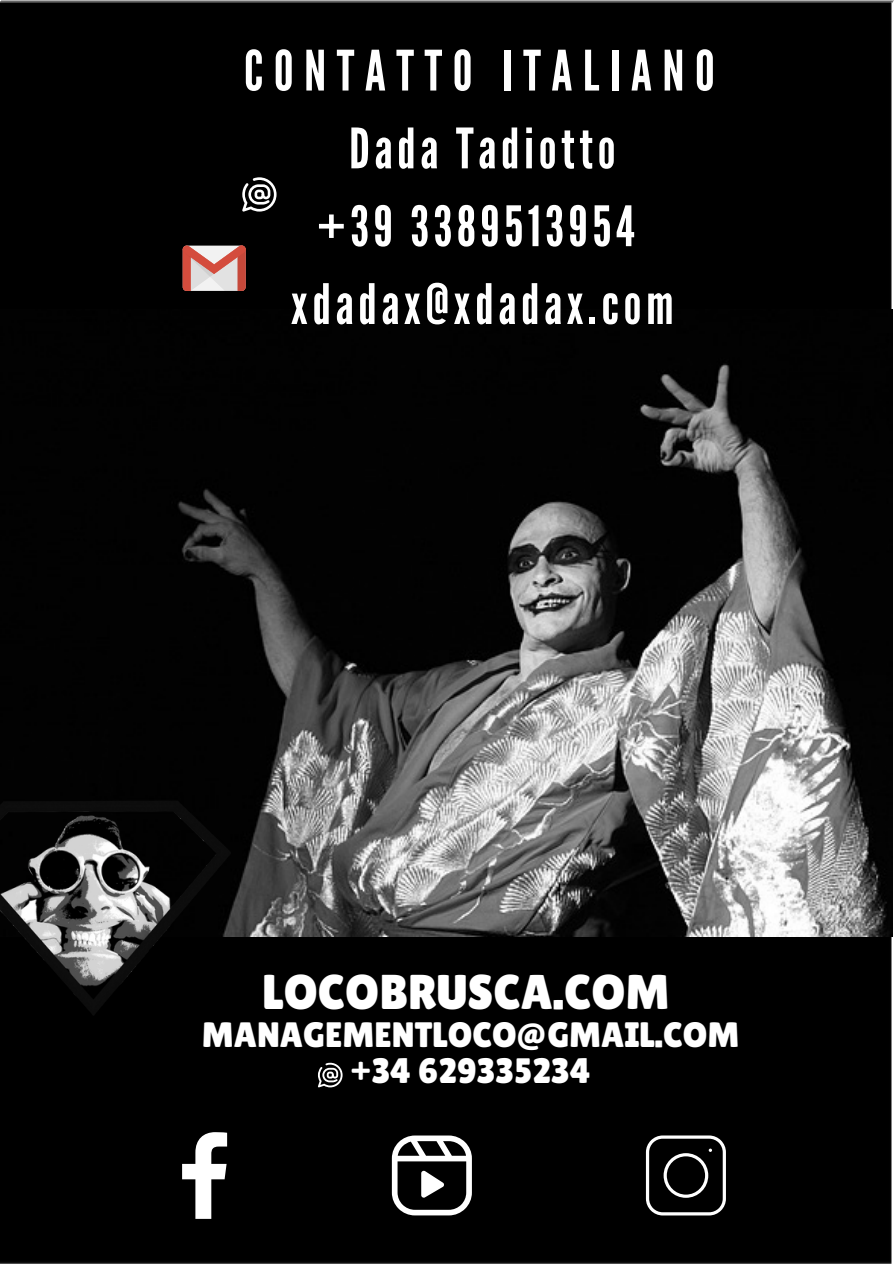
<style>
.page{position:relative;width:894px;height:1264px;background:#fff}
.page>*{position:absolute;margin:0;border:0;box-sizing:border-box;transform-origin:0 0}
.t1{font:55.5px/77.8px "League Gothic";letter-spacing:.085em;color:#fff;text-align:center}
.t2{font:48.75px "Lilita One";color:#fff}
.t3{font:35.25px/36px "Lilita One";color:#fff;text-align:center}
</style>
<div class="page">
<div style="left:0;top:2px;width:891px;height:1261px;background:#000"></div>
<img style="left:0;top:309px;width:891px;height:627px">
<img style="left:0;top:785px;width:231px;height:243px">
<svg style="left:182px;top:1132px;width:45px;height:86px"></svg>
<svg style="left:645px;top:1135px;width:80px;height:80px;background:#313131"></svg>
<svg style="left:307px;top:1051px;width:46px;height:47px;background:#1e1e1e"></svg>
<svg style="left:392px;top:1135px;width:79px;height:80px"></svg>
<svg style="left:227px;top:162px;width:64px;height:64px;background:#1e1e1e"></svg>
<svg style="left:182px;top:245px;width:64px;height:46px"></svg>
<p class="t1" style="left:244px;top:33px;width:472px">CONTATTO ITALIANO<br>Dada Tadiotto<br>+39 3389513954 xdadax@xdadax.com</p>
<p class="t2" style="left:262px;top:963px;width:408px">LOCOBRUSCA.COM</p>
<p class="t3" style="left:202px;top:1016px;width:539px">MANAGEMENTLOCO@GMAIL.COM +34 629335234</p>
</div>
